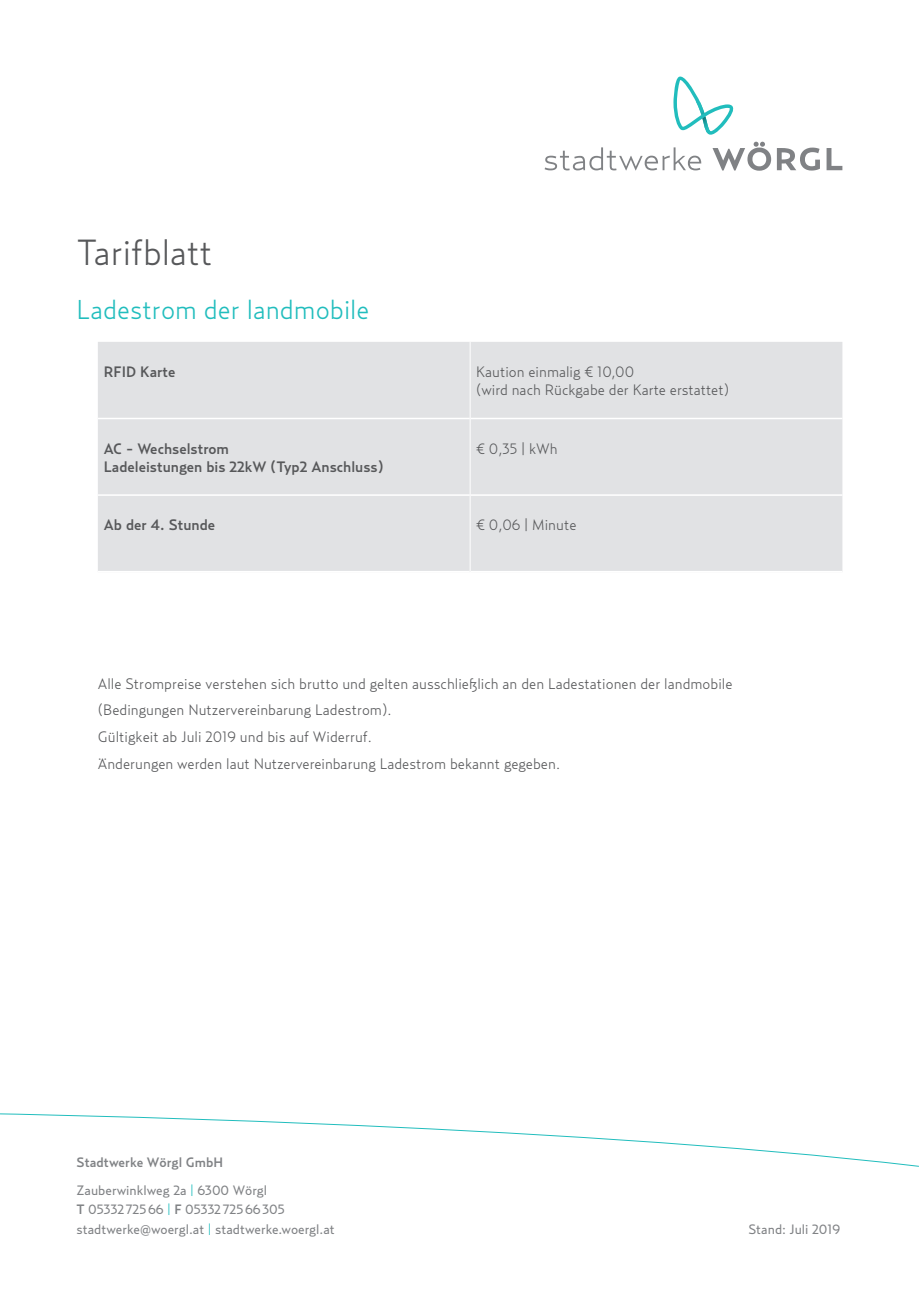
<style>
.page{position:relative;width:919px;height:1289px;background:#fff}
.page>*{position:absolute;margin:0;border:0;box-sizing:border-box;transform-origin:0 0}
.t1{font:300 36px "Relay";color:#57585a}
.t2{font:300 27px "Relay";color:#21bdbd}
.t3{font:300 15px/26.7px "Relay";color:#57585a}
.t4{font:500 15px/18px "Relay";color:#57585a}
.t5{font:13.5px/28px "Relay";color:#808285}
.s1{font-weight:500}
.s2{font-weight:300;color:#21bdbd}
</style>
<div class="page">
<svg style="left:544px;top:147px;width:157px;height:23px"></svg>
<svg style="left:712px;top:142px;width:107px;height:29px"></svg>
<svg style="left:826px;top:148px;width:16px;height:22px"></svg>
<svg style="left:673px;top:77px;width:61px;height:58px"></svg>
<div style="left:98px;top:342px;width:744px;height:229px;background:#e1e2e4"></div>
<hr style="left:98px;top:418px;width:371px;height:1px;background:#fff">
<hr style="left:470px;top:418px;width:372px;height:1px;background:#fff">
<hr style="left:98px;top:494px;width:371px;height:2px;background:#fff">
<hr style="left:470px;top:494px;width:372px;height:2px;background:#fff">
<hr style="left:469px;top:342px;width:1px;height:76px;background:#fff">
<hr style="left:469px;top:418px;width:1px;height:77px;background:#fff">
<hr style="left:469px;top:495px;width:1px;height:76px;background:#fff">
<svg style="left:0;top:1113px;width:918px;height:54px"></svg>
<h1 class="t1" style="left:77px;top:230px;width:138px">Tarifblatt</h1>
<h2 class="t2" style="left:77px;top:293px;width:294px">Ladestrom der landmobile</h2>
<p class="t4" style="left:104px;top:363px;width:73px">RFID Karte</p>
<p class="t3" style="left:476px;top:363px;width:254px;line-height:18px">Kaution einmalig € 10,00<br>(wird nach Rückgabe der Karte erstattet)</p>
<p class="t4" style="left:104px;top:439px;width:281px">AC - Wechselstrom<br>Ladeleistungen bis 22kW (Typ2 Anschluss)</p>
<p class="t3" style="left:476px;top:435px;width:83px">€ 0,35 | kWh</p>
<p class="t4" style="left:104px;top:516px;width:113px">Ab der 4. Stunde</p>
<p class="t3" style="left:476px;top:511px;width:102px">€ 0,06 | Minute</p>
<p class="t3" style="left:98px;top:670px;width:636px">Alle Strompreise verstehen sich brutto und gelten ausschließlich an den Ladestationen der landmobile (Bedingungen Nutzervereinbarung Ladestrom).<br>Gültigkeit ab Juli 2019 und bis auf Widerruf.<br>Änderungen werden laut Nutzervereinbarung Ladestrom bekannt gegeben.</p>
<p class="t5" style="left:77px;top:1147px;width:192px"><span class="s1">Stadtwerke Wörgl GmbH<br></span>Zauberwinklweg 2a <span class="s2">|</span> 6300 Wörgl</p>
<p class="t5" style="left:77px;top:1199px;width:260px;line-height:19.5px"><span class="s1">T</span> 0533272566 <span class="s2">|</span> <span class="s1">F</span> 0533272566305 stadtwerke@woergl.at <span class="s2">|</span> stadtwerke.woergl.at</p>
<p class="t5" style="left:748px;top:1214px;width:93px">Stand: Juli 2019</p>
</div>
